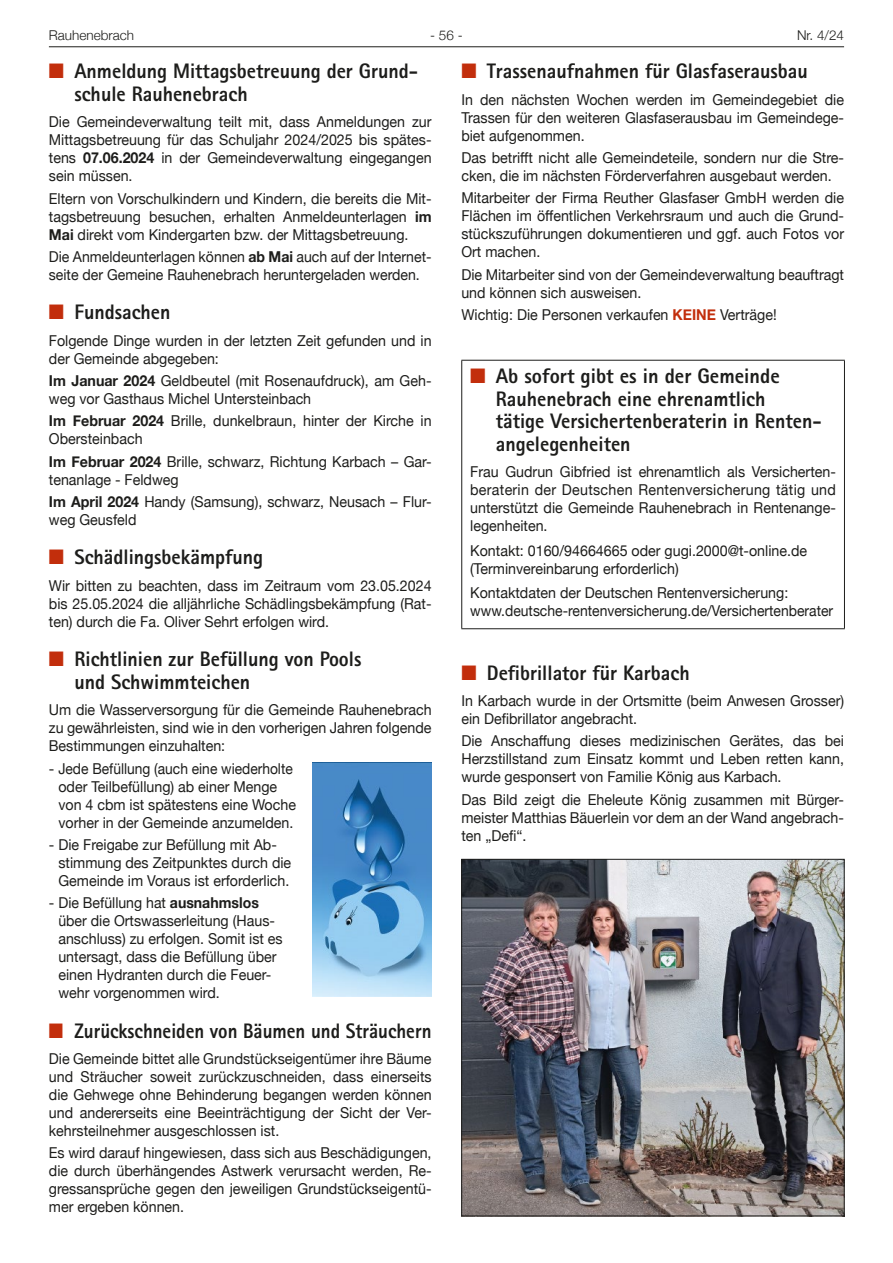
<style>
.page{position:relative;width:893px;height:1263px;background:#fff}
.page>*{position:absolute;margin:0;border:0;box-sizing:border-box;transform-origin:0 0}
.t1{font:800 21px/22.5px "Rotis Sans Serif Std";color:#1d1d1b;scale:.95 1}
.t2{font:800 21px/22.5px "Rotis Sans Serif Std";color:#1d1d1b}
.t3{font:800 21px "Rotis Sans Serif Std";color:#1d1d1b;scale:.9 1}
.t4{font:15px/18px "Helvetica Neue";color:#1d1d1b;scale:.95 1}
.t5{font:15px/18px "Helvetica Neue";color:#1d1d1b;scale:.94 1}
.t6{font:300 13.5px "Helvetica Neue";color:#1d1d1b}
.s1{color:#c22e0c}
.s2{font-weight:700}
.s3{font-weight:700;color:#c22e0c}
</style>
<div class="page">
<hr style="left:49px;top:46px;width:795px;height:1px;background:#1d1d1b">
<img style="left:313px;top:762px;width:119px;height:234px">
<hr style="left:461px;top:360px;width:384px;height:1px;background:#1d1d1b">
<hr style="left:461px;top:361px;width:1px;height:267px;background:#1d1d1b">
<hr style="left:844px;top:361px;width:1px;height:267px;background:#1d1d1b">
<hr style="left:461px;top:628px;width:384px;height:1px;background:#1d1d1b">
<img style="left:463px;top:861px;width:379px;height:353px">
<div style="left:461px;top:859px;width:383px;height:357px;border:1px solid #1d1d1b"></div>
<p class="t6" style="left:49px;top:25px;width:87px">Rauhenebrach</p>
<p class="t6" style="left:430px;top:25px;width:34px">- 56 -</p>
<p class="t6" style="left:797px;top:25px;width:49px">Nr. 4/24</p>
<h1 class="t1" style="left:74px;top:60px;width:363px;text-indent:-26px"><span class="s1">■</span> Anmeldung Mittagsbetreuung der Grund&shy;schule Rauhenebrach</h1>
<p class="t4" style="left:49px;top:114px;width:404px;text-align:justify">Die Gemeindeverwaltung teilt mit, dass Anmeldungen zur Mittagsbetreuung für das Schuljahr 2024/2025 bis spätes&shy;tens <span class="s2">07.06.2024</span> in der Gemeindeverwaltung eingegangen sein müssen.</p>
<p class="t4" style="left:49px;top:190px;width:404px;text-align:justify">Eltern von Vorschulkindern und Kindern, die bereits die Mit&shy;tagsbetreuung besuchen, erhalten Anmeldeunterlagen <span class="s2">im Mai</span> direkt vom Kindergarten bzw. der Mittagsbetreuung.</p>
<p class="t5" style="left:49px;top:248px;width:409px">Die Anmeldeunterlagen können <span class="s2">ab Mai</span> auch auf der Internet&shy;seite der Gemeine Rauhenebrach heruntergeladen werden.</p>
<h1 class="t1" style="left:49px;top:301px;width:129px"><span class="s1">■</span> Fundsachen</h1>
<p class="t4" style="left:49px;top:332px;width:404px">Folgende Dinge wurden in der letzten Zeit gefunden und in der Gemeinde abgegeben:</p>
<p class="t4" style="left:49px;top:373px;width:404px"><span class="s2">Im Januar 2024</span> Geldbeutel (mit Rosenaufdruck), am Geh&shy;weg vor Gasthaus Michel Untersteinbach</p>
<p class="t4" style="left:49px;top:413px;width:404px"><span class="s2">Im Februar 2024</span> Brille, dunkelbraun, hinter der Kirche in<br>Obersteinbach</p>
<p class="t4" style="left:49px;top:453px;width:404px"><span class="s2">Im Februar 2024</span> Brille, schwarz, Richtung Karbach – Gar&shy;tenanlage - Feldweg</p>
<p class="t4" style="left:49px;top:493px;width:404px"><span class="s2">Im April 2024</span> Handy (Samsung), schwarz, Neusach – Flur&shy;weg Geusfeld</p>
<h1 class="t1" style="left:49px;top:546px;width:227px"><span class="s1">■</span> Schädlingsbekämpfung</h1>
<p class="t4" style="left:49px;top:577px;width:404px;text-align:justify">Wir bitten zu beachten, dass im Zeitraum vom 23.05.2024 bis 25.05.2024 die alljährliche Schädlingsbekämpfung (Rat&shy;ten) durch die Fa. Oliver Sehrt erfolgen wird.</p>
<h1 class="t1" style="left:74px;top:648px;width:304px;text-indent:-26px"><span class="s1">■</span> Richtlinien zur Befüllung von Pools und Schwimmteichen</h1>
<p class="t4" style="left:49px;top:702px;width:404px;text-align:justify">Um die Wasserversorgung für die Gemeinde Rauhenebrach zu gewährleisten, sind wie in den vorherigen Jahren folgende Bestimmungen einzuhalten:</p>
<p class="t4" style="left:58px;top:760px;width:252px;text-indent:-10px">- Jede Befüllung (auch eine wiederholte oder Teilbefüllung) ab einer Menge von 4 cbm ist spätestens eine Woche vorher in der Gemeinde anzumelden.</p>
<p class="t4" style="left:58px;top:836px;width:247px;text-indent:-10px">- Die Freigabe zur Befüllung mit Ab&shy;stimmung des Zeitpunktes durch die<br>Gemeinde im Voraus ist erforderlich.</p>
<p class="t4" style="left:58px;top:895px;width:238px;text-indent:-10px">- Die Befüllung hat <span class="s2">ausnahmslos </span>über die Ortswasserleitung (Haus&shy;anschluss) zu erfolgen. Somit ist es untersagt, dass die Befüllung über einen Hydranten durch die Feuer&shy;wehr vorgenommen wird.</p>
<h1 class="t3" style="left:49px;top:1017px;width:427px"><span class="s1">■</span> Zurückschneiden von Bäumen und Sträuchern</h1>
<p class="t4" style="left:49px;top:1051px;width:404px;text-align:justify">Die Gemeinde bittet alle Grundstückseigentümer ihre Bäume und Sträucher soweit zurückzuschneiden, dass einerseits die Gehwege ohne Behinderung begangen werden können und andererseits eine Beeinträchtigung der Sicht der Ver&shy;kehrsteilnehmer ausgeschlossen ist.</p>
<p class="t4" style="left:49px;top:1145px;width:404px;text-align:justify">Es wird darauf hingewiesen, dass sich aus Beschädigungen, die durch überhängendes Astwerk verursacht werden, Re&shy;gressansprüche gegen den jeweiligen Grundstückseigentü&shy;mer ergeben können.</p>
<h1 class="t1" style="left:461px;top:60px;width:366px"><span class="s1">■</span> Trassenaufnahmen für Glasfaserausbau</h1>
<p class="t4" style="left:461px;top:91px;width:404px;text-align:justify">In den nächsten Wochen werden im Gemeindegebiet die Trassen für den weiteren Glasfaserausbau im Gemeindege&shy;biet aufgenommen.</p>
<p class="t4" style="left:461px;top:150px;width:404px">Das betrifft nicht alle Gemeindeteile, sondern nur die Stre&shy;cken, die im nächsten Förderverfahren ausgebaut werden.</p>
<p class="t4" style="left:461px;top:190px;width:404px;text-align:justify">Mitarbeiter der Firma Reuther Glasfaser GmbH werden die Flächen im öffentlichen Verkehrsraum und auch die Grund&shy;stückszuführungen dokumentieren und ggf. auch Fotos vor Ort machen.</p>
<p class="t4" style="left:461px;top:266px;width:404px">Die Mitarbeiter sind von der Gemeindeverwaltung beauftragt und können sich ausweisen.</p>
<p class="t4" style="left:461px;top:306px;width:333px">Wichtig: Die Personen verkaufen <span class="s3">KEINE</span> Verträge!</p>
<h1 class="t2" style="left:496px;top:365px;width:327px;text-indent:-26px"><span class="s1">■</span> Ab sofort gibt es in der Gemeinde<br>Rauhenebrach eine ehrenamtlich<br>tätige Versichertenberaterin in Renten&shy;angelegenheiten</h1>
<p class="t4" style="left:470px;top:464px;width:386px;text-align:justify">Frau Gudrun Gibfried ist ehrenamtlich als Versicherten&shy;beraterin der Deutschen Rentenversicherung tätig und unterstützt die Gemeinde Rauhenebrach in Rentenange&shy;legenheiten.</p>
<p class="t4" style="left:470px;top:542px;width:356px">Kontakt: 0160/94664665 oder gugi.2000@t-online.de (Terminvereinbarung erforderlich)</p>
<p class="t4" style="left:470px;top:584px;width:384px">Kontaktdaten der Deutschen Rentenversicherung: www.deutsche-rentenversicherung.de/Versichertenberater</p>
<h1 class="t1" style="left:461px;top:661px;width:242px"><span class="s1">■</span> Defibrillator für Karbach</h1>
<p class="t4" style="left:461px;top:693px;width:404px">In Karbach wurde in der Ortsmitte (beim Anwesen Grosser) ein Defibrillator angebracht.</p>
<p class="t4" style="left:461px;top:733px;width:404px;text-align:justify">Die Anschaffung dieses medizinischen Gerätes, das bei Herzstillstand zum Einsatz kommt und Leben retten kann, wurde gesponsert von Familie König aus Karbach.</p>
<p class="t4" style="left:461px;top:791px;width:404px;text-align:justify">Das Bild zeigt die Eheleute König zusammen mit Bürger&shy;meister Matthias Bäuerlein vor dem an der Wand angebrach&shy;ten „Defi“.</p>
</div>
